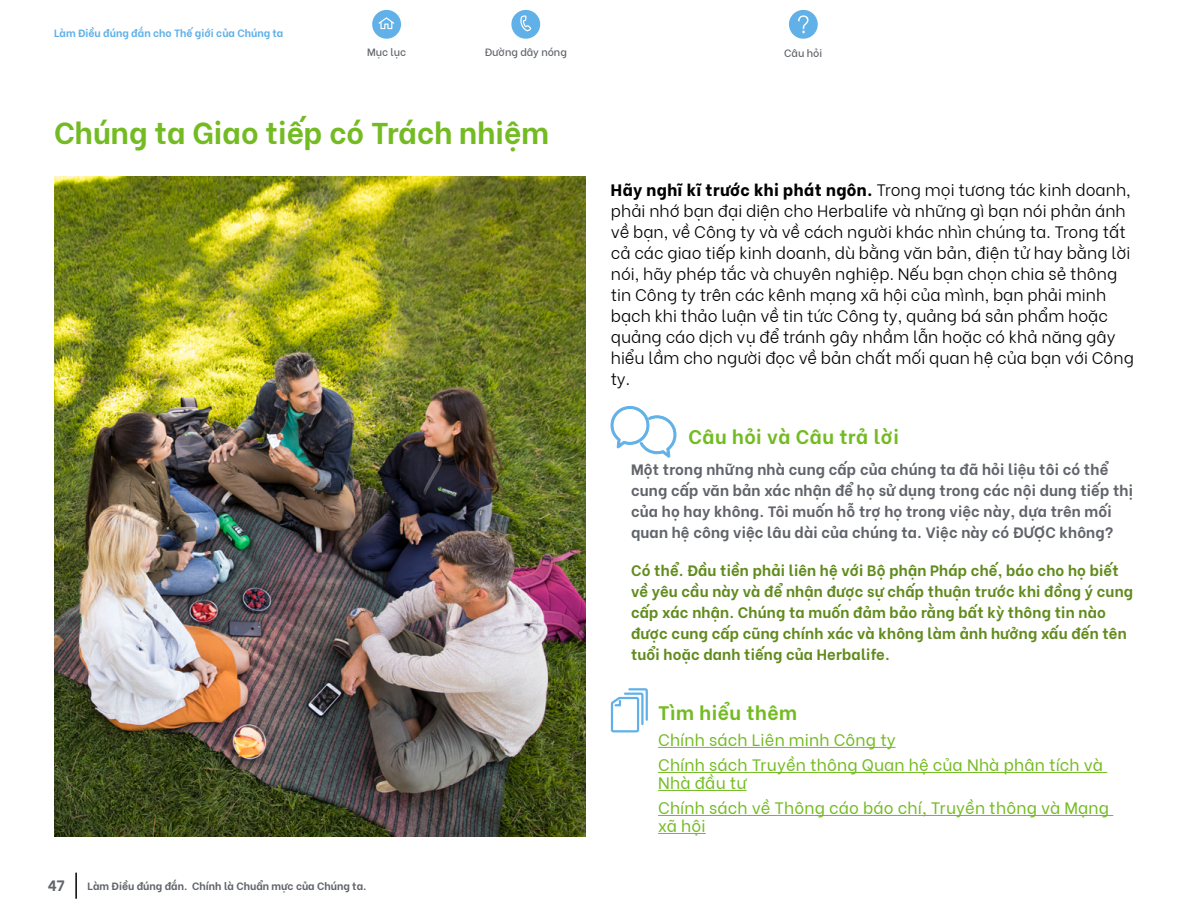
<style>
.page{position:relative;width:1188px;height:918px;background:#fff}
.page>*{position:absolute;margin:0;border:0;box-sizing:border-box;transform-origin:0 0}
.t1{font:700 30px "Be Vietnam";color:#74bb23}
.t2{font:700 19.5px "Be Vietnam";letter-spacing:.025em;color:#74bb23}
.t3{font:300 16.5px/21px "Be Vietnam";color:#000}
.t4{font:16.5px/25px "Be Vietnam";letter-spacing:.01em;color:#74bb23}
.t5{font:700 15px/21px "Be Vietnam";letter-spacing:.01em;color:#618b1d}
.t6{font:700 15px/21px "Be Vietnam";letter-spacing:.01em;color:#61646a}
.t7{font:700 10.5px "Be Vietnam";color:#61646a}
.t8{font:700 10.5px "Be Vietnam";color:#61b1e8}
.t9{font:500 10.5px "Be Vietnam";color:#61646a}
.s1{font-weight:800}
</style>
<div class="page">
<svg style="left:372px;top:10px;width:29px;height:29px"></svg>
<svg style="left:511px;top:9px;width:30px;height:30px"></svg>
<svg style="left:789px;top:9px;width:29px;height:30px"></svg>
<hr style="left:658px;top:747px;width:238px;height:1px;background:#74bb23">
<hr style="left:658px;top:772px;width:449px;height:1px;background:#74bb23">
<hr style="left:658px;top:790px;width:88px;height:1px;background:#74bb23">
<hr style="left:658px;top:815px;width:455px;height:1px;background:#74bb23">
<hr style="left:658px;top:833px;width:48px;height:1px;background:#74bb23">
<img style="left:54px;top:176px;width:531px;height:661px">
<svg style="left:611px;top:406px;width:65px;height:52px"></svg>
<svg style="left:610px;top:688px;width:38px;height:45px"></svg>
<hr style="left:75px;top:873px;width:2px;height:26px;background:#000">
<p class="t8" style="left:54px;top:24px;width:231px">Làm Điều đúng đắn cho Thế giới của Chúng ta</p>
<p class="t9" style="left:367px;top:44px;width:41px">Mục lục</p>
<p class="t9" style="left:485px;top:44px;width:84px">Đường dây nóng</p>
<p class="t9" style="left:784px;top:44px;width:40px">Câu hỏi</p>
<h1 class="t1" style="left:54px;top:108px;width:496px">Chúng ta Giao tiếp có Trách nhiệm</h1>
<p class="t6" style="left:48px;top:874px;width:19px">47</p>
<p class="t7" style="left:87px;top:878px;width:281px">Làm Điều đúng đắn. Chính là Chuẩn mực của Chúng ta.</p>
<p class="t3" style="left:611px;top:178px;width:525px"><span class="s1">Hãy nghĩ kĩ trước khi phát ngôn.</span> Trong mọi tương tác kinh doanh, phải nhớ bạn đại diện cho Herbalife và những gì bạn nói phản ánh về bạn, về Công ty và về cách người khác nhìn chúng ta. Trong tất cả các giao tiếp kinh doanh, dù bằng văn bản, điện tử hay bằng lời nói, hãy phép tắc và chuyên nghiệp. Nếu bạn chọn chia sẻ thông tin Công ty trên các kênh mạng xã hội của mình, bạn phải minh bạch khi thảo luận về tin tức Công ty, quảng bá sản phẩm hoặc quảng cáo dịch vụ để tránh gây nhầm lẫn hoặc có khả năng gây hiểu lầm cho người đọc về bản chất mối quan hệ của bạn với Công ty.</p>
<p class="t2" style="left:688px;top:421px;width:212px">Câu hỏi và Câu trả lời</p>
<p class="t6" style="left:631px;top:458px;width:503px">Một trong những nhà cung cấp của chúng ta đã hỏi liệu tôi có thể cung cấp văn bản xác nhận để họ sử dụng trong các nội dung tiếp thị của họ hay không. Tôi muốn hỗ trợ họ trong việc này, dựa trên mối quan hệ công việc lâu dài của chúng ta. Việc này có ĐƯỢC không?</p>
<p class="t5" style="left:631px;top:558px;width:504px">Có thể. Đầu tiền phải liên hệ với Bộ phận Pháp chế, báo cho họ biết về yêu cầu này và để nhận được sự chấp thuận trước khi đồng ý cung cấp xác nhận. Chúng ta muốn đảm bảo rằng bất kỳ thông tin nào được cung cấp cũng chính xác và không làm ảnh hưởng xấu đến tên tuổi hoặc danh tiếng của Herbalife.</p>
<p class="t2" style="left:658px;top:697px;width:141px">Tìm hiểu thêm</p>
<p class="t4" style="left:658px;top:726px;width:446px">Chính sách Liên minh Công ty<br>Chính sách Truyền thông Quan hệ của Nhà phân tích và</p>
<p class="t4" style="left:658px;top:769px;width:453px">Nhà đầu tư<br>Chính sách về Thông cáo báo chí, Truyền thông và Mạng</p>
<p class="t4" style="left:658px;top:812px;width:49px">xã hội</p>
</div>
